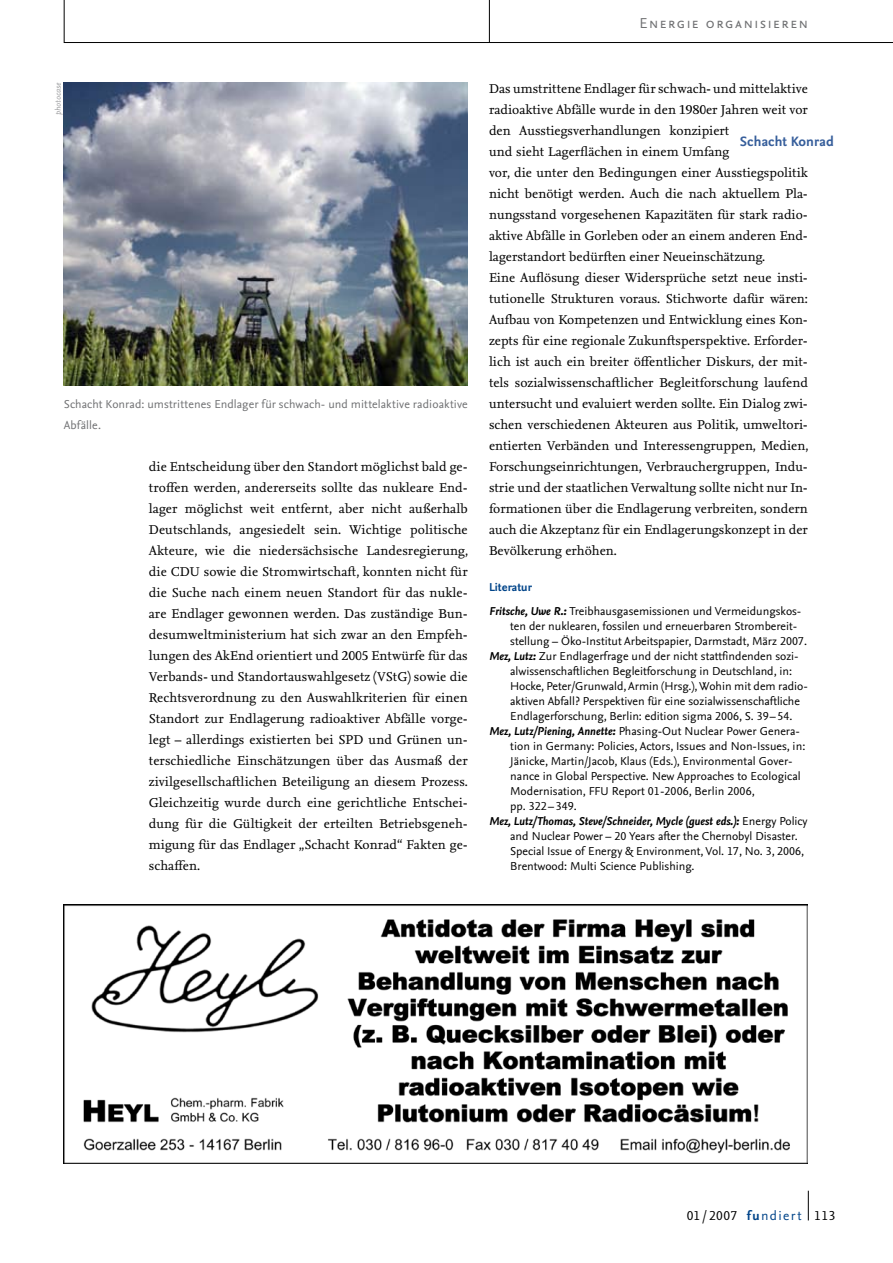
<style>
.page{position:relative;width:893px;height:1263px;background:#fff}
.page>*{position:absolute;margin:0;border:0;box-sizing:border-box;transform-origin:0 0}
.t1{font:15px "Nexus Sans OT";letter-spacing:.095em;color:#707173}
.t2{font:700 14.25px "Nexus Sans OT";letter-spacing:.005em;color:#365e9b}
.t3{font:13.5px "Nexus Sans OT";letter-spacing:.035em;color:#000}
.t4{font:13.35px/21px "Nexus Serif TF";color:#000;text-align:justify}
.t5{font:12px/24px "Nexus Sans OT";color:#000}
.t6{font:12px/21px "Nexus Sans OT";letter-spacing:.01em;color:#707173}
.t7{font:italic 700 12px "Nexus Sans OT";color:#000}
.t8{font:italic 8.25px "Nexus Sans OT";color:#9c9d9f}
.s1{font-weight:700;color:#004489}
.s2{font-weight:700;font-style:italic}
.s3{font-weight:400;font-style:normal}
.s4{color:#004489}
</style>
<div class="page">
<img style="left:64px;top:904px;width:744px;height:260px">
<img style="left:64px;top:83px;width:404px;height:303px">
<hr style="left:489px;top:0;width:1px;height:43px;background:#000">
<hr style="left:64px;top:42px;width:829px;height:1px;background:#000">
<hr style="left:64px;top:0;width:1px;height:43px;background:#000">
<svg style="left:808px;top:1191px;width:1px;height:29px"></svg>
<p class="t1" style="left:639px;top:14px;width:170px">Energie organisieren</p>
<p class="t8" style="left:53px;top:115px;width:33px;rotate:-90deg">photocase</p>
<p class="t6" style="left:64px;top:393px;width:405px">Schacht Konrad: umstrittenes Endlager für schwach- und mittelaktive radio-aktive<br>Abfälle.</p>
<p class="t4" style="left:149px;top:456px;width:321px">die Entscheidung über den Standort möglichst bald ge&shy;troffen werden, andererseits sollte das nukleare End&shy;lager möglichst weit entfernt, aber nicht außerhalb Deutschlands, angesiedelt sein. Wichtige politische Akteure, wie die niedersächsische Landesregierung, die CDU sowie die Stromwirtschaft, konnten nicht für die Suche nach einem neuen Standort für das nukle&shy;are Endlager gewonnen werden. Das zuständige Bun&shy;desumweltministerium hat sich zwar an den Empfeh&shy;lungen des AkEnd orientiert und 2005 Entwürfe für das Verbands- und Standortauswahlgesetz (VStG) sowie die Rechtsverordnung zu den Auswahlkriterien für einen Standort zur Endlagerung radioaktiver Abfälle vorge&shy;legt – allerdings existierten bei SPD und Grünen un&shy;terschiedliche Einschätzungen über das Ausmaß der zivilgesellschaftlichen Beteiligung an diesem Prozess.<br>Gleichzeitig wurde durch eine gerichtliche Entschei&shy;dung für die Gültigkeit der erteilten Betriebsgeneh&shy;migung für das Endlager „Schacht Konrad“ Fakten ge&shy;schaffen.</p>
<p class="t4" style="left:489px;top:78px;width:321px;text-align:left">Das umstrittene Endlager für schwach- und mittelaktive radioaktive Abfälle wurde in den 1980er Jahren weit vor den Ausstiegsverhandlungen konzipiert<br>und sieht Lagerflächen in einem Umfang<br>vor, die unter den Bedingungen einer Ausstiegspolitik nicht benötigt werden. Auch die nach aktuellem Pla&shy;nungsstand vorgesehenen Kapazitäten für stark radio&shy;aktive Abfälle in Gorleben oder an einem anderen End&shy;lagerstandort bedürften einer Neueinschätzung.<br>Eine Auflösung dieser Widersprüche setzt neue insti&shy;tutionelle Strukturen voraus. Stichworte dafür wären:<br>Aufbau von Kompetenzen und Entwicklung eines Kon&shy;zepts für eine regionale Zukunftsperspektive. Erforder&shy;lich ist auch ein breiter öffentlicher Diskurs, der mit&shy;tels sozialwissenschaftlicher Begleitforschung laufend untersucht und evaluiert werden sollte. Ein Dialog zwi&shy;schen verschiedenen Akteuren aus Politik, umweltori&shy;entierten Verbänden und Interessengruppen, Medien, Forschungseinrichtungen, Verbrauchergruppen, Indu&shy;strie und der staatlichen Verwaltung sollte nicht nur In&shy;formationen über die Endlagerung verbreiten, sondern auch die Akzeptanz für ein Endlagerungskonzept in der Bevölkerung erhöhen.</p>
<p class="t5" style="left:489px;top:575px;width:314px"><span class="s1">Literatur<br></span><span class="s2">Fritsche, Uwe R.:</span> Treibhausgasemissionen und Vermeidungskos-</p>
<p class="t5" style="left:510px;top:614px;width:288px">ten der nuklearen, fossilen und erneuerbaren Strombereit-</p>
<p class="t5" style="left:510px;top:629px;width:298px">stellung – Öko-Institut Arbeitspapier, Darmstadt, März 2007.</p>
<p class="t5" style="left:489px;top:644px;width:311px"><span class="s2">Mez, Lutz:</span> Zur Endlagerfrage und der nicht stattfindenden sozi-</p>
<p class="t5" style="left:510px;top:659px;width:283px">alwissenschaftlichen Begleitforschung in Deutschland, in:</p>
<p class="t5" style="left:510px;top:674px;width:298px">Hocke, Peter/Grunwald, Armin (Hrsg.), Wohin mit dem radio-</p>
<p class="t5" style="left:510px;top:689px;width:291px">aktiven Abfall? Perspektiven für eine sozialwissenschaftliche</p>
<p class="t5" style="left:510px;top:704px;width:284px">Endlagerforschung, Berlin: edition sigma 2006, S. 39–54.</p>
<p class="t5" style="left:489px;top:719px;width:312px"><span class="s2">Mez, Lutz/Piening, Annette:</span> Phasing-Out Nuclear Power Genera-</p>
<p class="t5" style="left:510px;top:734px;width:297px">tion in Germany: Policies, Actors, Issues and Non-Issues, in:</p>
<p class="t5" style="left:510px;top:749px;width:284px">Jänicke, Martin/Jacob, Klaus (Eds.), Environmental Gover-</p>
<p class="t5" style="left:510px;top:764px;width:292px">nance in Global Perspective. New Approaches to Ecological</p>
<p class="t5" style="left:510px;top:779px;width:246px">Modernisation, FFU Report 01-2006, Berlin 2006,</p>
<p class="t5" style="left:510px;top:794px;width:68px">pp. 322– 349.</p>
<p class="t7" style="left:489px;top:813px;width:320px">Mez, Lutz/Thomas, Steve/Schneider, Mycle (guest eds.): <span class="s3">Energy Policy</span></p>
<p class="t5" style="left:510px;top:824px;width:289px">and Nuclear Power – 20 Years after the Chernobyl Disaster.</p>
<p class="t5" style="left:510px;top:839px;width:295px">Special Issue of Energy &amp; Environment, Vol. 17, No. 3, 2006,</p>
<p class="t5" style="left:510px;top:854px;width:186px">Brentwood: Multi Science Publishing.</p>
<p class="t2" style="left:740px;top:132px;width:95px">Schacht Konrad</p>
<p class="t3" style="left:687px;top:1207px;width:148px">01/2007 <span class="s1">fu</span><span class="s4">ndiert</span> 113</p>
</div>
